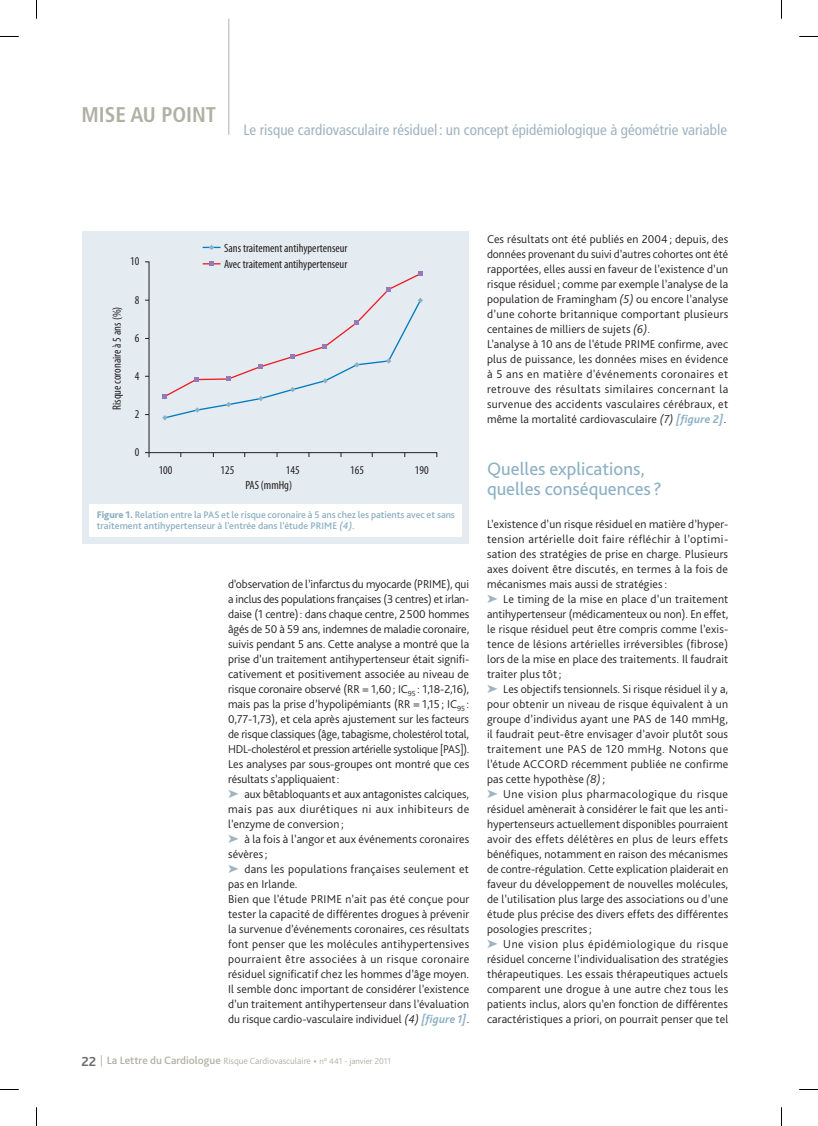
<style>
.page{position:relative;width:818px;height:1126px;background:#fff}
.page>*{position:absolute;margin:0;border:0;box-sizing:border-box;transform-origin:0 0}
.t1{font:700 condensed 21.25px "Frutiger LT Std";color:#b1b0a3}
._01-INTER_1{font:18.75px/20px "Bliss Pro";color:#8cb0c4}
._01-titre_courant{font:condensed 15px "Frutiger LT Std";color:#a0b3c1}
.t2{font:condensed 12px/15.9px "Myriad Pro";color:#231f20}
._01-TEXTE_COURANT{font:300 11.88px/15px "Bliss Pro";letter-spacing:.01em;color:#231f20;text-align:justify}
._01-TEXTE__puces{font:300 11.88px/15px "Bliss Pro";letter-spacing:.01em;color:#231f20;text-align:justify}
._01-figure_légende{font:500 10px/11.2px "Bliss Pro";letter-spacing:-.005em;color:#8cb0c4}
.t3{font:300 9.38px "Bliss Pro";color:#b1b0a3}
.s1{font-weight:800}
.s2{font-style:italic}
.s3{color:#a0b3c1}
.s4{font-weight:700;font-style:italic;color:#8cb0c4}
.s5{font-weight:700;font-size:13.75px;color:#6c6d70}
.s6{font-size:11.25px}
.s7{font-weight:500;font-size:11.25px}
.s8{font-size:8.75px}
</style>
<div class="page">
<hr style="left:228px;top:19px;width:1px;height:116px;background:#b1b0a3">
<div style="left:83px;top:231px;width:386px;height:312px;background:#e5ecf1"></div>
<svg style="left:202px;top:245px;width:18px;height:5px"></svg>
<svg style="left:145px;top:261px;width:292px;height:197px"></svg>
<div style="left:90px;top:504px;width:372px;height:32px;background:#fff"></div>
<svg style="left:0;top:36px;width:19px;height:1px"></svg>
<svg style="left:799px;top:36px;width:18px;height:1px"></svg>
<svg style="left:0;top:1089px;width:19px;height:1px"></svg>
<svg style="left:799px;top:1089px;width:18px;height:1px"></svg>
<svg style="left:36px;top:0;width:1px;height:19px"></svg>
<svg style="left:36px;top:1107px;width:1px;height:18px"></svg>
<p class="t1" style="left:81px;top:102px;width:136px">MISE AU POINT</p>
<p class="_01-titre_courant" style="left:243px;top:121px;width:485px">Le risque cardiovasculaire résiduel : un concept épidémiologique à géométrie variable</p>
<p class="t2" style="left:130px;top:254px;width:11px">10</p>
<p class="t2" style="left:135px;top:292px;width:6px">8</p>
<p class="t2" style="left:135px;top:330px;width:6px">6</p>
<p class="t2" style="left:135px;top:368px;width:6px">4</p>
<p class="t2" style="left:135px;top:406px;width:6px">2</p>
<p class="t2" style="left:135px;top:444px;width:6px">0</p>
<p class="t2" style="left:109px;top:410px;width:105px;rotate:-90deg">Risque coronaire à 5 ans (%)</p>
<p class="t2" style="left:224px;top:240px;width:125px">Sans traitement antihypertenseur<br>Avec traitement antihypertenseur</p>
<p class="t2" style="left:159px;top:462px;width:15px">100</p>
<p class="t2" style="left:220px;top:462px;width:15px">125</p>
<p class="t2" style="left:286px;top:462px;width:15px">145</p>
<p class="t2" style="left:350px;top:462px;width:15px">165</p>
<p class="t2" style="left:414px;top:462px;width:15px">190</p>
<p class="t2" style="left:245px;top:477px;width:48px">PAS (mmHg)</p>
<p class="_01-figure_légende" style="left:97px;top:508px;width:359px"><span class="s1">Figure 1.</span> Relation entre la PAS et le risque coronaire à 5 ans chez les patients avec et sans traitement antihypertenseur à l’entrée dans l’étude PRIME <span class="s2">(4)</span>.</p>
<p class="_01-TEXTE_COURANT" style="left:228px;top:576px;width:243px">d’observation de l’infarctus du myocarde (PRIME), qui a inclus des populations françaises (3 centres) et irlan&shy;daise (1 centre): dans chaque centre, 2500 hommes âgés de 50 à 59 ans, indemnes de maladie coronaire, suivis pendant 5 ans. Cette analyse a montré que la prise d’un traitement antihypertenseur était signifi&shy;cativement et positivement associée au niveau de risque coronaire observé (RR = 1,60; IC<sub>95</sub> : 1,18-2,16), mais pas la prise d’hypolipémiants (RR = 1,15 ; IC<sub>95</sub> :<br>0,77-1,73), et cela après ajustement sur les facteurs de risque classiques (âge, tabagisme, cholestérol total, HDL-cholestérol et pression artérielle systolique [PAS]).<br>Les analyses par sous-groupes ont montré que ces résultats s’appliquaient:</p>
<p class="_01-TEXTE__puces" style="left:228px;top:786px;width:243px"><span class="s3">➤</span> aux bêtabloquants et aux antagonistes calciques, mais pas aux diurétiques ni aux inhibiteurs de l’enzyme de conversion ;</p>
<p class="_01-TEXTE__puces" style="left:228px;top:831px;width:242px"><span class="s3">➤</span> à la fois à l’angor et aux événements coronaires sévères;</p>
<p class="_01-TEXTE__puces" style="left:228px;top:861px;width:242px"><span class="s3">➤</span> dans les populations françaises seulement et pas en Irlande.</p>
<p class="_01-TEXTE_COURANT" style="left:228px;top:891px;width:243px">Bien que l’étude PRIME n’ait pas été conçue pour tester la capacité de différentes drogues à prévenir la survenue d’événements coronaires, ces résultats font penser que les molécules antihypertensives pourraient être associées à un risque coronaire résiduel significatif chez les hommes d’âge moyen.<br>Il semble donc important de considérer l’existence d’un traitement antihypertenseur dans l’évaluation du risque cardio-vasculaire individuel <span class="s2">(4)</span> <span class="s4">[figure 1]</span>.</p>
<p class="t3" style="left:81px;top:1055px;width:311px"><span class="s5">22</span> <span class="s6">|</span> <span class="s7">La Lettre du Cardiologue</span> Risque Cardiovasculaire <span class="s6">•</span> <span class="s8">n° 441 - janvier 2011</span></p>
<p class="_01-TEXTE_COURANT" style="left:486px;top:231px;width:242px">Ces résultats ont été publiés en 2004 ; depuis, des données provenant du suivi d’autres cohortes ont été rapportées, elles aussi en faveur de l’existence d’un risque résiduel ; comme par exemple l’analyse de la population de Framingham <span class="s2">(5)</span> ou encore l’analyse d’une cohorte britannique comportant plusieurs centaines de milliers de sujets <span class="s2">(6)</span>.</p>
<p class="_01-TEXTE_COURANT" style="left:486px;top:336px;width:243px">L’analyse à 10 ans de l’étude PRIME confirme, avec plus de puissance, les données mises en évidence à 5 ans en matière d’événements coronaires et retrouve des résultats similaires concernant la survenue des accidents vasculaires cérébraux, et même la mortalité cardiovasculaire <span class="s2">(7)</span> <span class="s4">[figure 2]</span>.</p>
<p class="_01-INTER_1" style="left:486px;top:458px;width:176px">Quelles explications, quelles conséquences ?</p>
<p class="_01-TEXTE_COURANT" style="left:486px;top:516px;width:242px">L’existence d’un risque résiduel en matière d’hyper&shy;tension artérielle doit faire réfléchir à l’optimi&shy;sation des stratégies de prise en charge. Plusieurs axes doivent être discutés, en termes à la fois de mécanismes mais aussi de stratégies:</p>
<p class="_01-TEXTE__puces" style="left:486px;top:591px;width:243px"><span class="s3">➤</span> Le timing de la mise en place d’un traitement antihypertenseur (médicamenteux ou non). En effet, le risque résiduel peut être compris comme l’exis&shy;tence de lésions artérielles irréversibles (fibrose) lors de la mise en place des traitements. Il faudrait traiter plus tôt;</p>
<p class="_01-TEXTE__puces" style="left:486px;top:681px;width:242px"><span class="s3">➤</span> Les objectifs tensionnels. Si risque résiduel il y a, pour obtenir un niveau de risque équivalent à un groupe d’individus ayant une PAS de 140 mmHg, il faudrait peut-être envisager d’avoir plutôt sous traitement une PAS de 120 mmHg. Notons que l’étude ACCORD récemment publiée ne confirme pas cette hypothèse <span class="s2">(8)</span>;</p>
<p class="_01-TEXTE__puces" style="left:486px;top:786px;width:243px"><span class="s3">➤</span> Une vision plus pharmacologique du risque résiduel amènerait à considérer le fait que les anti&shy;hypertenseurs actuellement disponibles pourraient avoir des effets délétères en plus de leurs effets bénéfiques, notamment en raison des mécanismes de contre-régulation. Cette explication plaiderait en faveur du développement de nouvelles molécules, de l’utilisation plus large des associations ou d’une étude plus précise des divers effets des différentes posologies prescrites;</p>
<p class="_01-TEXTE__puces" style="left:486px;top:936px;width:243px"><span class="s3">➤</span> Une vision plus épidémiologique du risque résiduel concerne l’individualisation des stratégies thérapeutiques. Les essais thérapeutiques actuels comparent une drogue à une autre chez tous les patients inclus, alors qu’en fonction de différentes caractéristiques a priori, on pourrait penser que tel</p>
</div>
